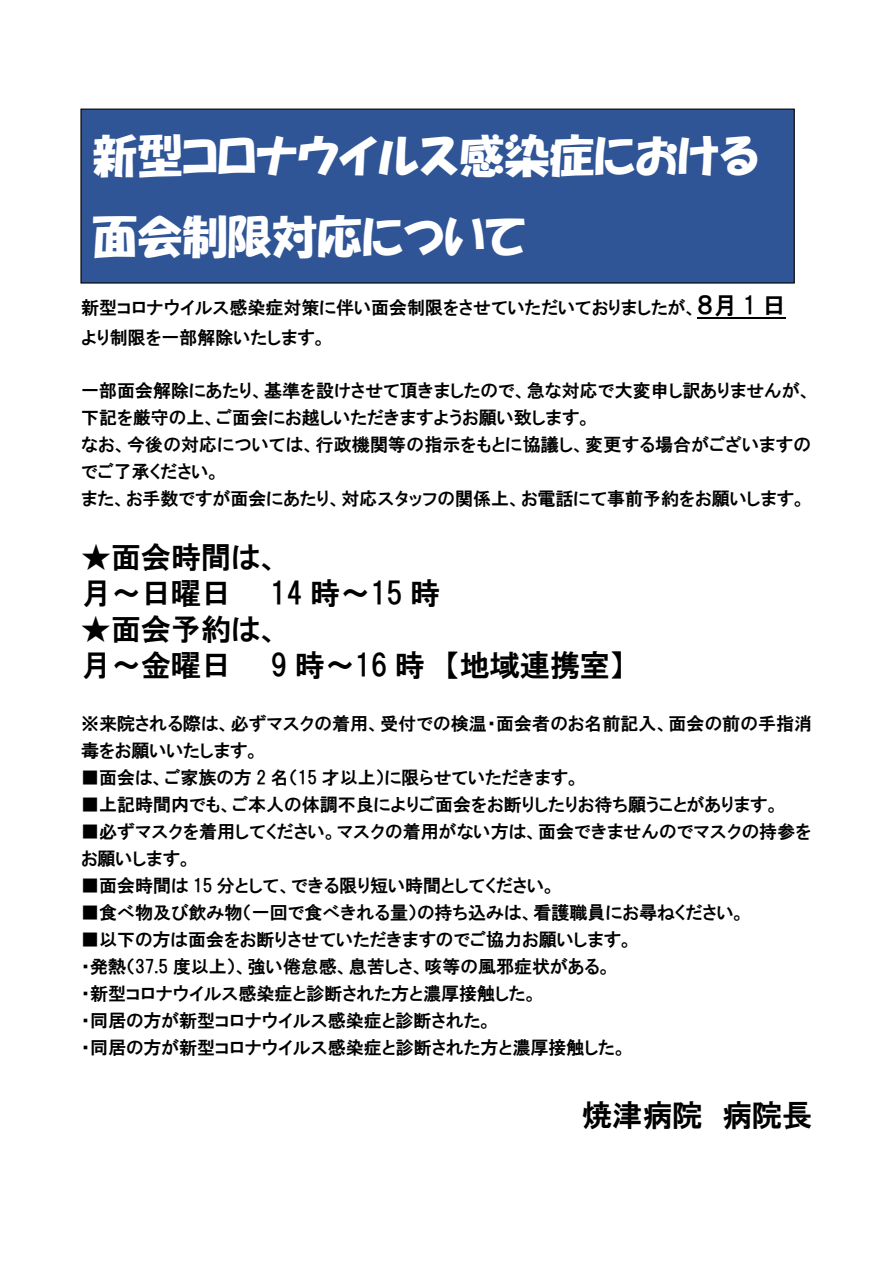
<style>
.page{position:relative;width:893px;height:1263px;background:#fff}
.page>*{position:absolute;margin:0;border:0;box-sizing:border-box;transform-origin:0 0}
.t1{font:45px/81px "HGP Soei Kakupoptai";color:#fff}
.t2{font:30px/36px "HGP Gothic E";color:#000}
.t3{font:18px/27px "HGP Gothic E";color:#000}
.s1{font-size:24px}
</style>
<div class="page">
<hr style="left:698px;top:317px;width:88px;height:1px;background:#000">
<div style="left:80px;top:109px;width:715px;height:175px;background:#2f5597;border:1px solid #000"></div>
<h1 class="t1" style="left:92px;top:115px;width:668px">新型コロナウイルス感染症における面会制限対応について</h1>
<p class="t3" style="left:81px;top:293px;width:707px;line-height:30px">新型コロナウイルス感染症対策に伴い面会制限をさせていただいておりましたが、<span class="s1">８月 1 日</span>より制限を一部解除いたします。</p>
<p class="t3" style="left:81px;top:377px;width:732px">一部面会解除にあたり、基準を設けさせて頂きましたので、急な対応で大変申し訳ありませんが、下記を厳守の上、ご面会にお越しいただきますようお願い致します。<br>なお、今後の対応については、行政機関等の指示をもとに協議し、変更する場合がございますのでご了承ください。<br>また、お手数ですが面会にあたり、対応スタッフの関係上、お電話にて事前予約をお願いします。</p>
<h2 class="t2" style="left:81px;top:539px;width:201px">★面会時間は、月～日曜日</h2>
<h2 class="t2" style="left:270px;top:575px;width:172px">14 時～15 時</h2>
<h2 class="t2" style="left:81px;top:611px;width:201px">★面会予約は、月～金曜日</h2>
<h2 class="t2" style="left:271px;top:647px;width:356px">9 時～16 時 【地域連携室】</h2>
<p class="t3" style="left:81px;top:710px;width:733px">※来院される際は、必ずマスクの着用、受付での検温・面会者のお名前記入、面会の前の手指消毒をお願いいたします。</p>
<p class="t3" style="left:81px;top:764px;width:501px">■面会は、ご家族の方 2 名（15 才以上）に限らせていただきます。</p>
<p class="t3" style="left:81px;top:791px;width:700px">■上記時間内でも、ご本人の体調不良によりご面会をお断りしたりお待ち願うことがあります。</p>
<p class="t3" style="left:81px;top:818px;width:732px">■必ずマスクを着用してください。マスクの着用がない方は、面会できませんのでマスクの持参をお願いします。</p>
<p class="t3" style="left:81px;top:872px;width:476px">■面会時間は 15 分として、できる限り短い時間としてください。</p>
<p class="t3" style="left:81px;top:899px;width:666px">■食べ物及び飲み物（一回で食べきれる量）の持ち込みは、看護職員にお尋ねください。</p>
<p class="t3" style="left:81px;top:926px;width:554px">■以下の方は面会をお断りさせていただきますのでご協力お願いします。・発熱（37.5 度以上）、強い倦怠感、息苦しさ、咳等の風邪症状がある。<br>・新型コロナウイルス感染症と診断された方と濃厚接触した。<br>・同居の方が新型コロナウイルス感染症と診断された。<br>・同居の方が新型コロナウイルス感染症と診断された方と濃厚接触した。</p>
<h2 class="t2" style="left:582px;top:1097px;width:232px">焼津病院 病院長</h2>
</div>
